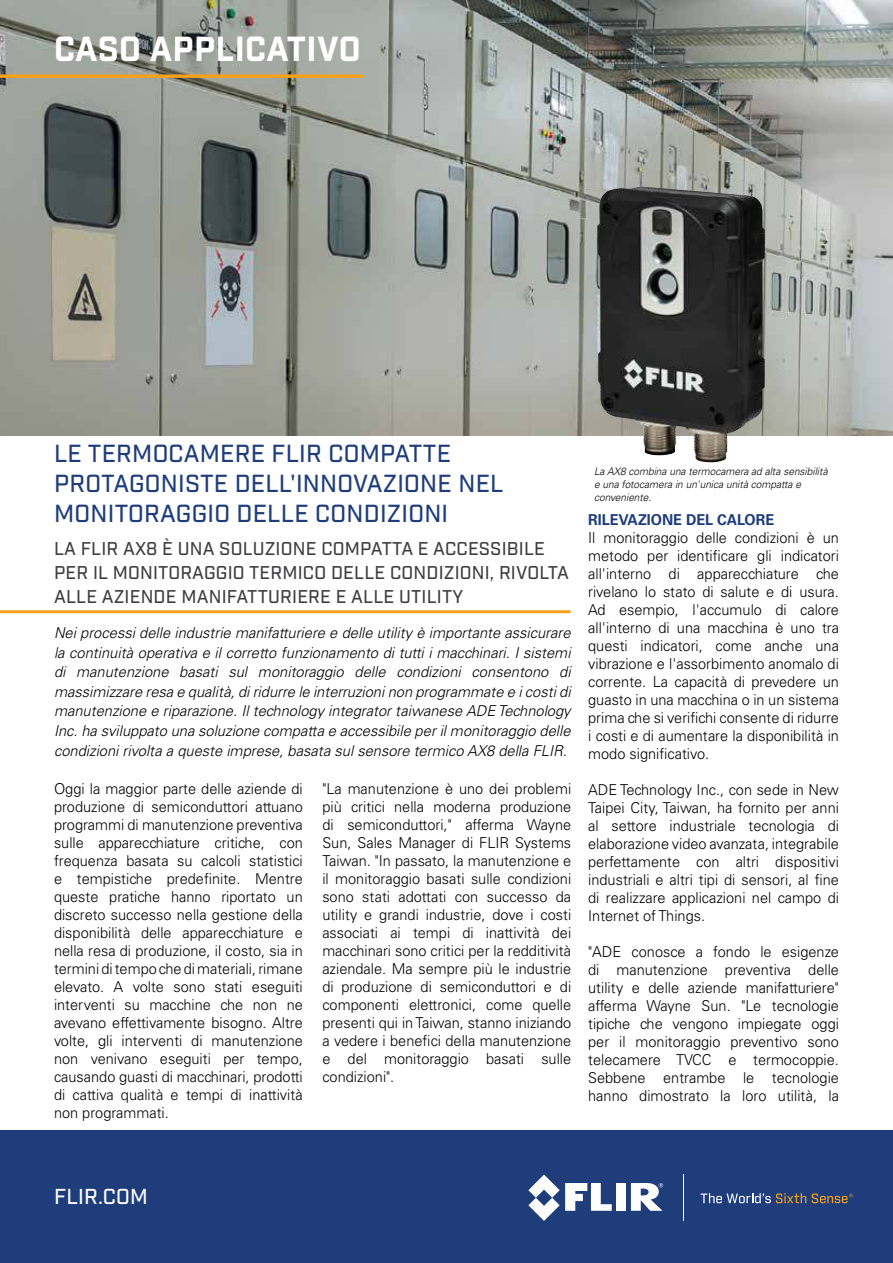
<style>
.page{position:relative;width:893px;height:1263px;background:#fff}
.page>*{position:absolute;margin:0;border:0;box-sizing:border-box;transform-origin:0 0}
.t1{font:700 33.75px "Industry";letter-spacing:.01em;color:#fff}
.t2{font:500 24px/30px "Industry";letter-spacing:.01em;color:#1f3d7b}
.t3{font:500 21px "Industry";letter-spacing:.01em;color:#fff}
.t4{font:500 18px/24px "Industry";letter-spacing:.01em;color:#404042}
.t5{font:300 15px/18px "Univers LT Std";color:#000;text-align:justify}
.t6{font:italic 300 15px/19.5px "Univers LT Std";color:#000;text-align:justify}
.t7{font:700 15px "Univers LT Std";color:#1f3d7b;scale:.96 1}
.t8{font:italic 300 10.5px/12.6px "Univers LT Std";color:#000;scale:.96 1}
</style>
<div class="page">
<img style="left:0;top:0;width:893px;height:435px">
<div style="left:0;top:1130px;width:893px;height:133px;background:#1f3d7b"></div>
<div style="left:616px;top:1183px;width:10px;height:28px;background:#fff"></div>
<svg style="left:528px;top:1174px;width:84px;height:47px"></svg>
<svg style="left:631px;top:1183px;width:32px;height:28px"></svg>
<svg style="left:701px;top:1193px;width:105px;height:10px"></svg>
<hr style="left:683px;top:1174px;width:1px;height:47px;background:#fff">
<svg style="left:812px;top:1193px;width:41px;height:10px"></svg>
<hr style="left:0;top:610px;width:571px;height:3px;background:#f9a11a">
<svg style="left:0;top:74px;width:363px;height:4px"></svg>
<img style="left:597px;top:186px;width:168px;height:276px">
<h1 class="t1" style="left:54px;top:30px;width:308px">CASO APPLICATIVO</h1>
<h2 class="t2" style="left:54px;top:438px;width:451px">LE TERMOCAMERE FLIR COMPATTE<br>PROTAGONISTE DELL'INNOVAZIONE NEL<br>MONITORAGGIO DELLE CONDIZIONI</h2>
<p class="t4" style="left:54px;top:535px;width:516px">LA FLIR AX8 È UNA SOLUZIONE COMPATTA E ACCESSIBILE<br>PER IL MONITORAGGIO TERMICO DELLE CONDIZIONI, RIVOLTA<br>ALLE AZIENDE MANIFATTURIERE E ALLE UTILITY</p>
<p class="t6" style="left:54px;top:625px;width:518px">Nei processi delle industrie manifatturiere e delle utility è importante assicurare la continuità operativa e il corretto funzionamento di tutti i macchinari. I sistemi di manutenzione basati sul monitoraggio delle condizioni consentono di massimizzare resa e qualità, di ridurre le interruzioni non programmate e i costi di manutenzione e riparazione. Il technology integrator taiwanese ADE Technology Inc. ha sviluppato una soluzione compatta e accessibile per il monitoraggio delle condizioni rivolta a queste imprese, basata sul sensore termico AX8 della FLIR.</p>
<p class="t5" style="left:54px;top:781px;width:250px">Oggi la maggior parte delle aziende di produzione di semiconduttori attuano programmi di manutenzione preventiva sulle apparecchiature critiche, con frequenza basata su calcoli statistici e tempistiche predefinite. Mentre queste pratiche hanno riportato un discreto successo nella gestione della disponibilità delle apparecchiature e nella resa di produzione, il costo, sia in termini di tempo che di materiali, rimane elevato. A volte sono stati eseguiti interventi su macchine che non ne avevano effettivamente bisogno. Altre volte, gli interventi di manutenzione non venivano eseguiti per tempo, causando guasti di macchinari, prodotti di cattiva qualità e tempi di inattività non programmati.</p>
<p class="t5" style="left:322px;top:781px;width:250px">"La manutenzione è uno dei problemi più critici nella moderna produzione di semiconduttori," afferma Wayne Sun, Sales Manager di FLIR Systems Taiwan. "In passato, la manutenzione e il monitoraggio basati sulle condizioni sono stati adottati con successo da utility e grandi industrie, dove i costi associati ai tempi di inattività dei macchinari sono critici per la redditività aziendale. Ma sempre più le industrie di produzione di semiconduttori e di componenti elettronici, come quelle presenti qui in Taiwan, stanno iniziando a vedere i benefici della manutenzione e del monitoraggio basati sulle condizioni".</p>
<p class="t8" style="left:594px;top:466px;width:245px">La AX8 combina una termocamera ad alta sensibilità e una fotocamera in un'unica unità compatta e conveniente.</p>
<p class="t7" style="left:588px;top:511px;width:195px">RILEVAZIONE DEL CALORE</p>
<p class="t5" style="left:588px;top:530px;width:252px">Il monitoraggio delle condizioni è un metodo per identificare gli indicatori all'interno di apparecchiature che rivelano lo stato di salute e di usura.<br>Ad esempio, l'accumulo di calore all'interno di una macchina è uno tra questi indicatori, come anche una vibrazione e l'assorbimento anomalo di corrente. La capacità di prevedere un guasto in una macchina o in un sistema prima che si verifichi consente di ridurre i costi e di aumentare la disponibilità in modo significativo.</p>
<p class="t5" style="left:588px;top:782px;width:252px">ADE Technology Inc., con sede in New Taipei City, Taiwan, ha fornito per anni al settore industriale tecnologia di elaborazione video avanzata, integrabile perfettamente con altri dispositivi industriali e altri tipi di sensori, al fine di realizzare applicazioni nel campo di Internet of Things.</p>
<p class="t5" style="left:588px;top:944px;width:252px">"ADE conosce a fondo le esigenze di manutenzione preventiva delle utility e delle aziende manifatturiere" afferma Wayne Sun. "Le tecnologie tipiche che vengono impiegate oggi per il monitoraggio preventivo sono telecamere TVCC e termocoppie.<br>Sebbene entrambe le tecnologie hanno dimostrato la loro utilità, la</p>
<h3 class="t3" style="left:54px;top:1184px;width:95px">FLIR.COM</h3>
</div>
